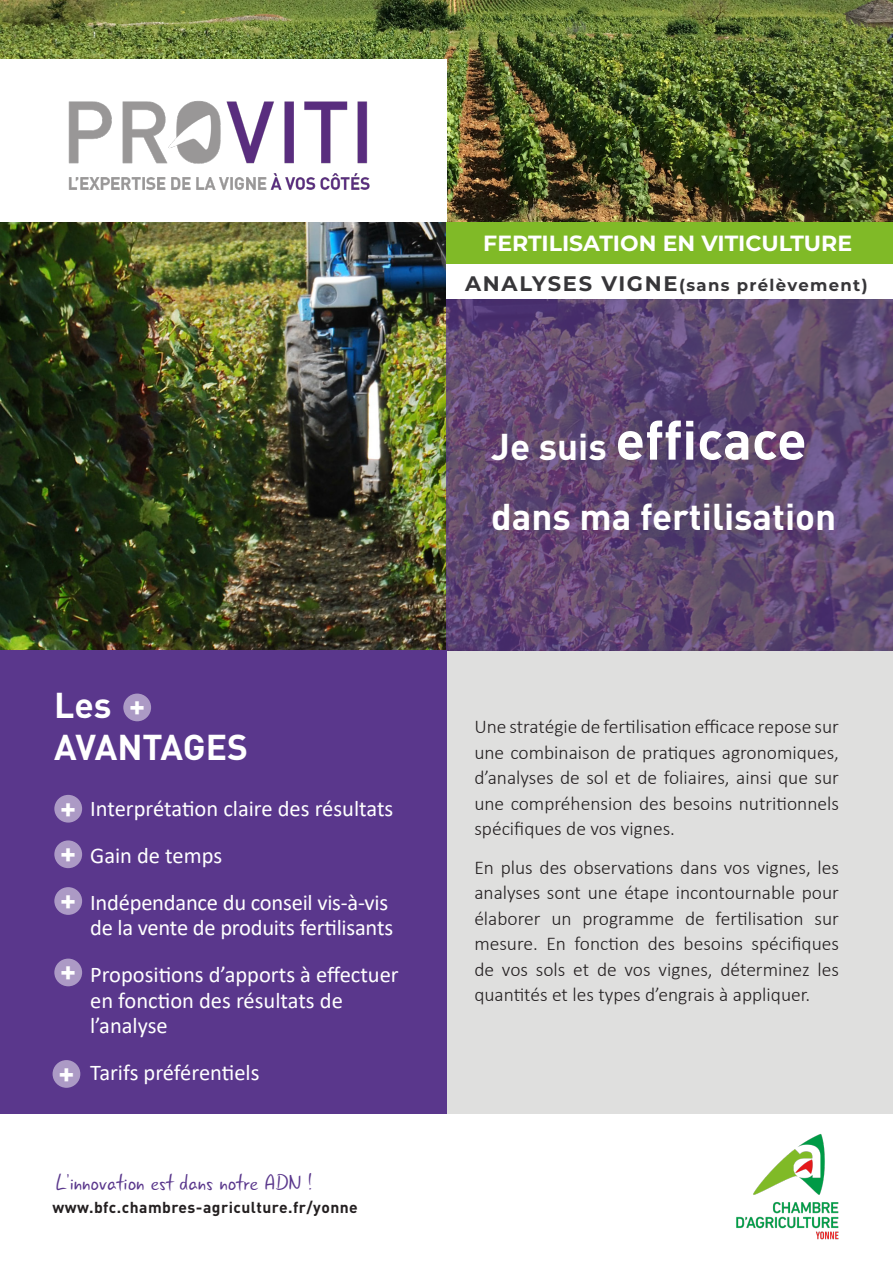
<style>
.page{position:relative;width:893px;height:1263px;background:#fff}
.page>*{position:absolute;margin:0;border:0;box-sizing:border-box;transform-origin:0 0}
.t1{font:700 54.3px "DIN";color:#fff}
.t2{font:700 36.75px "DIN";color:#fff}
.t3{font:700 35.4px "DIN";color:#fff}
.t4{font:700 29.55px "DIN";color:#fff}
.t5{font:23.25px "Gunny Rewritten";color:#5a378c}
.t6{font:22.5px/25.5px "Calibri";letter-spacing:-.005em;color:#fff}
.t7{font:700 21.9px "Montserrat";color:#fff}
.t8{font:300 19.5px/25.5px "Calibri";color:#231f20;text-align:justify}
.t9{font:700 16.5px "Montserrat";letter-spacing:.08em;color:#373639}
.t10{font:700 15.75px "DIN";letter-spacing:.03em;color:#231f20}
.s1{font-size:21px}
.s2{font-size:36.75px}
</style>
<div class="page">
<div style="left:446px;top:651px;width:447px;height:463px;background:#dfdfde"></div>
<img style="left:0;top:0;width:893px;height:651px">
<div style="left:0;top:60px;width:446px;height:162px;background:#fff"></div>
<img style="left:68px;top:100px;width:302px;height:90px">
<img style="left:736px;top:1134px;width:103px;height:106px">
<div style="left:446px;top:222px;width:447px;height:43px;background:#80ba27"></div>
<svg style="left:446px;top:299px;width:447px;height:352px;background:#604972"></svg>
<div style="left:446px;top:265px;width:447px;height:34px;background:#fff"></div>
<div style="left:0;top:651px;width:446px;height:463px;background:#5a378c"></div>
<div style="left:123px;top:693px;width:28px;height:28px;background:#ac9ac5;border-radius:50%"></div>
<div style="left:54px;top:795px;width:28px;height:27px;background:#ac9ac5;border-radius:50%"></div>
<div style="left:54px;top:840px;width:28px;height:28px;background:#ac9ac5;border-radius:50%"></div>
<div style="left:54px;top:887px;width:28px;height:28px;background:#ac9ac5;border-radius:50%"></div>
<div style="left:54px;top:958px;width:28px;height:28px;background:#ac9ac5;border-radius:50%"></div>
<div style="left:53px;top:1060px;width:27px;height:28px;background:#ac9ac5;border-radius:50%"></div>
<p class="t3" style="left:54px;top:682px;width:59px">Les</p>
<p class="t3" style="left:54px;top:724px;width:196px">AVANTAGES</p>
<p class="t4" style="left:129px;top:686px;width:18px">+</p>
<p class="t4" style="left:60px;top:787px;width:18px">+</p>
<p class="t4" style="left:60px;top:833px;width:18px">+</p>
<p class="t4" style="left:60px;top:880px;width:18px">+</p>
<p class="t4" style="left:60px;top:951px;width:18px">+</p>
<p class="t4" style="left:58px;top:1053px;width:18px">+</p>
<p class="t6" style="left:90px;top:795px;width:305px">Interprétation claire des résultats</p>
<p class="t6" style="left:90px;top:842px;width:134px">Gain de temps</p>
<p class="t6" style="left:90px;top:889px;width:304px">Indépendance du conseil vis-à-vis de la vente de produits fertilisants</p>
<p class="t6" style="left:90px;top:961px;width:310px">Propositions d’apports à effectuer en fonction des résultats de l’analyse</p>
<p class="t6" style="left:90px;top:1059px;width:171px">Tarifs préférentiels</p>
<p class="t5" style="left:56px;top:1168px;width:257px">L’innovation est dans notre ADN !</p>
<p class="t10" style="left:53px;top:1197px;width:307px">www.bfc.chambres-agriculture.fr/yonne</p>
<p class="t7" style="left:483px;top:227px;width:370px">FERTILISATION EN VITICULTURE</p>
<p class="t9" style="left:465px;top:273px;width:404px"><span class="s1">ANALYSES VIGNE</span>(sans prélèvement)</p>
<p class="t1" style="left:491px;top:404px;width:317px"><span class="s2">Je suis</span> efficace</p>
<p class="t2" style="left:491px;top:493px;width:347px">dans ma fertilisation</p>
<p class="t8" style="left:474px;top:714px;width:366px">Une stratégie de fertilisation efficace repose sur une combinaison de pratiques agronomiques, d’analyses de sol et de foliaires, ainsi que sur une compréhension des besoins nutritionnels spécifiques de vos vignes.</p>
<p class="t8" style="left:474px;top:854px;width:366px">En plus des observations dans vos vignes, les analyses sont une étape incontournable pour élaborer un programme de fertilisation sur mesure. En fonction des besoins spécifiques de vos sols et de vos vignes, déterminez les quantités et les types d’engrais à appliquer.</p>
</div>
